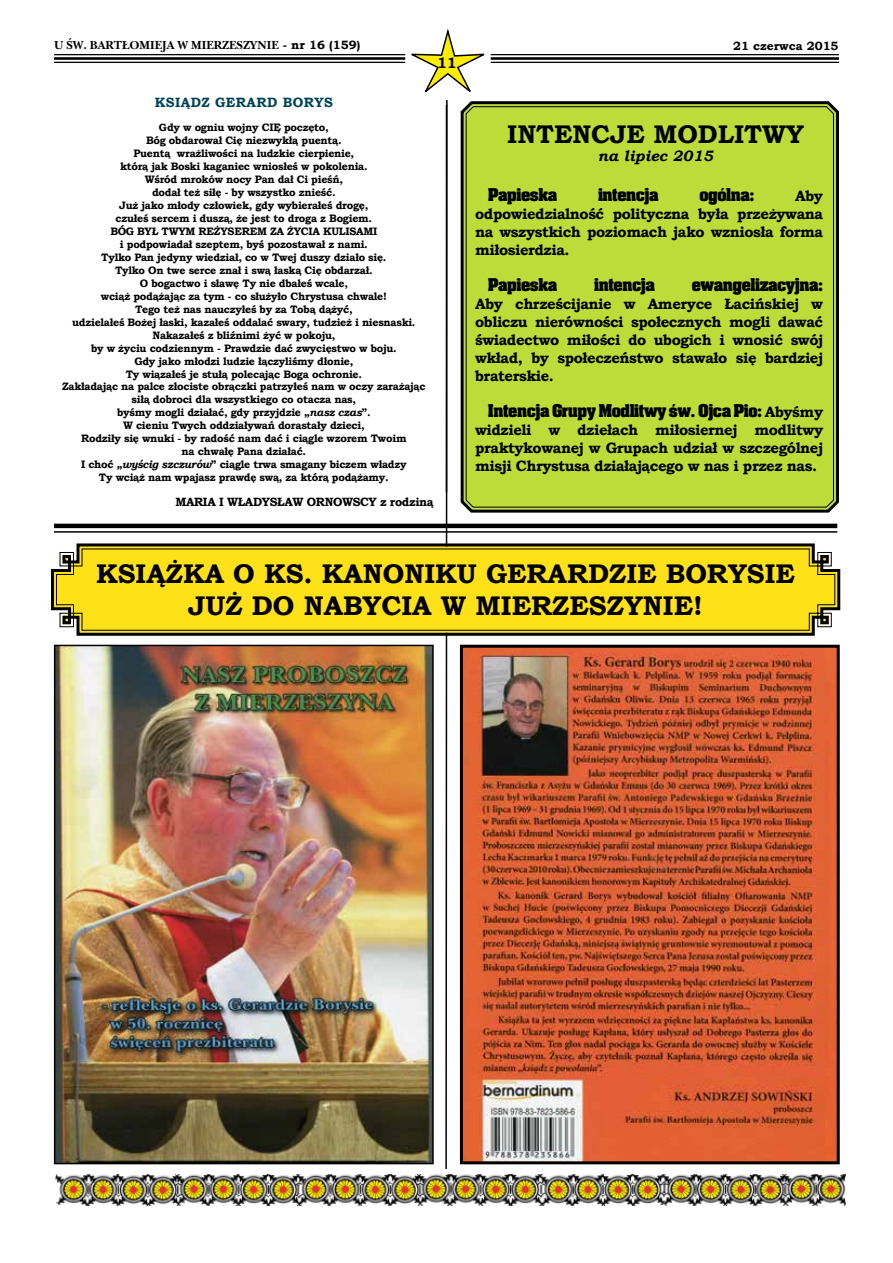
<style>
.page{position:relative;width:893px;height:1263px;background:#fff}
.page>*{position:absolute;margin:0;border:0;box-sizing:border-box;transform-origin:0 0}
.t1{font:700 27px/32.4px "Bookman Old Style";color:#000;text-align:center}
.t2{font:700 25.5px "Bookman Old Style";color:#000}
.t3{font:700 15px/18px "Bookman Old Style";letter-spacing:-.03em;color:#000;text-align:justify}
.t4{font:700 15px "Aardvark";letter-spacing:-.03em;color:#000}
.t5{font:italic 700 15px "Bookman Old Style";color:#000}
.t6{font:700 13.5px "Bookman Old Style";letter-spacing:.03em;color:#004358}
.t7{font:700 12px "Nebraska";color:#000}
.t8{font:700 12px "Bookman Old Style";letter-spacing:-.03em;color:#000}
.t9{font:700 12px "Bookman Old Style";color:#000}
.t10{font:700 10.8px/12.9px "Bookman Old Style";letter-spacing:-.025em;color:#000;text-align:center}
.s1{font-family:"Bookman Old Style"}
.s2{font-size:10.5px}
.s3{font-style:italic}
</style>
<div class="page">
<hr style="left:54px;top:54px;width:351px;height:1px;background:#000">
<hr style="left:54px;top:57px;width:351px;height:3px;background:#000">
<hr style="left:54px;top:62px;width:351px;height:1px;background:#000">
<hr style="left:491px;top:54px;width:348px;height:1px;background:#000">
<hr style="left:491px;top:57px;width:348px;height:3px;background:#000">
<hr style="left:491px;top:62px;width:348px;height:1px;background:#000">
<svg style="left:405px;top:28px;width:86px;height:1141px"></svg>
<img style="left:55px;top:1175px;width:790px;height:31px">
<hr style="left:446px;top:105px;width:1px;height:387px;background:#000">
<img style="left:57px;top:648px;width:374px;height:513px">
<div style="left:54px;top:645px;width:380px;height:519px;border:2px solid #000"></div>
<img style="left:464px;top:649px;width:372px;height:511px">
<div style="left:460px;top:645px;width:380px;height:519px;border:3px solid #000"></div>
<svg style="left:458px;top:98px;width:381px;height:417px"></svg>
<div style="left:465px;top:105px;width:369px;height:403px;background:#bedb39"></div>
<hr style="left:54px;top:524px;width:783px;height:4px;background:#000">
<hr style="left:54px;top:531px;width:783px;height:2px;background:#000">
<svg style="left:51px;top:542px;width:790px;height:95px"></svg>
<svg style="left:55px;top:548px;width:781px;height:83px;background:#f4d71c"></svg>
<p class="t7" style="left:54px;top:38px;width:308px">U ŒW. BART£OMIEJA W MIERZESZYNIE <span class="s1">- nr 16 (159)</span></p>
<p class="t9" style="left:733px;top:38px;width:107px">21 czerwca 2015</p>
<h3 class="t3" style="left:437px;top:54px;width:21px">11</h3>
<p class="t6" style="left:155px;top:93px;width:179px">KSIĄDZ GERARD BORYS</p>
<p class="t10" style="left:62px;top:121px;width:365px"><span class="s2">G</span>dy w ogniu wojny CIĘ poczęto,<br>Bóg obdarował Cię niezwykłą puentą.<br>Puentą wrażliwości na ludzkie cierpienie,<br>którą jak Boski kaganiec wniosłeś w pokolenia.<br>Wśród mroków nocy Pan dał Ci pieśń,<br>dodał też siłę - by wszystko znieść.<br>Już jako młody człowiek, gdy wybierałeś drogę,<br>czułeś sercem i duszą, że jest to droga z Bogiem.<br>BÓG BYŁ TWYM REŻYSEREM ZA ŻYCIA KULISAMI<br>i podpowiadał szeptem, byś pozostawał z nami.<br>Tylko Pan jedyny wiedział, co w Twej duszy działo się.<br>Tylko On twe serce znał i swą łaską Cię obdarzał.<br>O bogactwo i sławę Ty nie dbałeś wcale,<br>wciąż podążając za tym - co służyło Chrystusa chwale!<br>Tego też nas nauczyłeś by za Tobą dążyć,<br>udzielałeś Bożej łaski, kazałeś oddalać swary, tudzież i niesnaski.<br>Nakazałeś z bliźnimi żyć w pokoju,<br>by w życiu codziennym - Prawdzie dać zwycięstwo w boju.<br>Gdy jako młodzi ludzie łączyliśmy dłonie,<br>Ty wiązałeś je stułą polecając Boga ochronie.<br>Zakładając na palce złociste obrączki patrzyłeś nam w oczy zarażając siłą dobroci dla wszystkiego co otacza nas,<br>byśmy mogli działać, gdy przyjdzie „<span class="s3">nasz czas</span>”.<br>W cieniu Twych oddziaływań dorastały dzieci,<br>Rodziły się wnuki - by radość nam dać i ciągle wzorem Twoim<br>na chwałę Pana działać.<br>I choć „<span class="s3">wyścig szczurów</span>” ciągle trwa smagany biczem władzy<br>Ty wciąż nam wpajasz prawdę swą, za którą podążamy.</p>
<p class="t8" style="left:175px;top:494px;width:260px">MARIA I WŁADYSŁAW ORNOWSCY z rodziną</p>
<h2 class="t2" style="left:507px;top:116px;width:298px">INTENCJE MODLITWY</h2>
<h3 class="t5" style="left:598px;top:145px;width:117px">na lipiec 2015</h3>
<h3 class="t4" style="left:488px;top:184px;width:71px">Papieska</h3>
<h3 class="t4" style="left:598px;top:184px;width:62px">intencja</h3>
<h3 class="t4" style="left:699px;top:184px;width:57px">ogólna:</h3>
<h3 class="t3" style="left:475px;top:187px;width:349px;text-indent:320px">Aby odpowiedzialność polityczna była przeżywana na wszystkich poziomach jako wzniosła forma miłosierdzia.</h3>
<h3 class="t4" style="left:488px;top:274px;width:71px">Papieska</h3>
<h3 class="t4" style="left:594px;top:274px;width:62px">intencja</h3>
<h3 class="t4" style="left:692px;top:274px;width:133px">ewangelizacyjna:</h3>
<h3 class="t3" style="left:475px;top:295px;width:349px">Aby chrześcijanie w Ameryce Łacińskiej w obliczu nierówności społecznych mogli dawać świadectwo miłości do ubogich i wnosić swój wkład, by społeczeństwo stawało się bardziej braterskie.</h3>
<h3 class="t4" style="left:488px;top:400px;width:337px">Intencja Grupy Modlitwy św. Ojca Pio: <span class="s1">Abyśmy</span></h3>
<h3 class="t3" style="left:475px;top:421px;width:350px">widzieli w dziełach miłosiernej modlitwy praktykowanej w Grupach udział w szczególnej misji Chrystusa działającego w nas i przez nas.</h3>
<h1 class="t1" style="left:96px;top:557px;width:700px">KSIĄŻKA O KS. KANONIKU GERARDZIE BORYSIE<br>JUŻ DO NABYCIA W MIERZESZYNIE!</h1>
</div>
